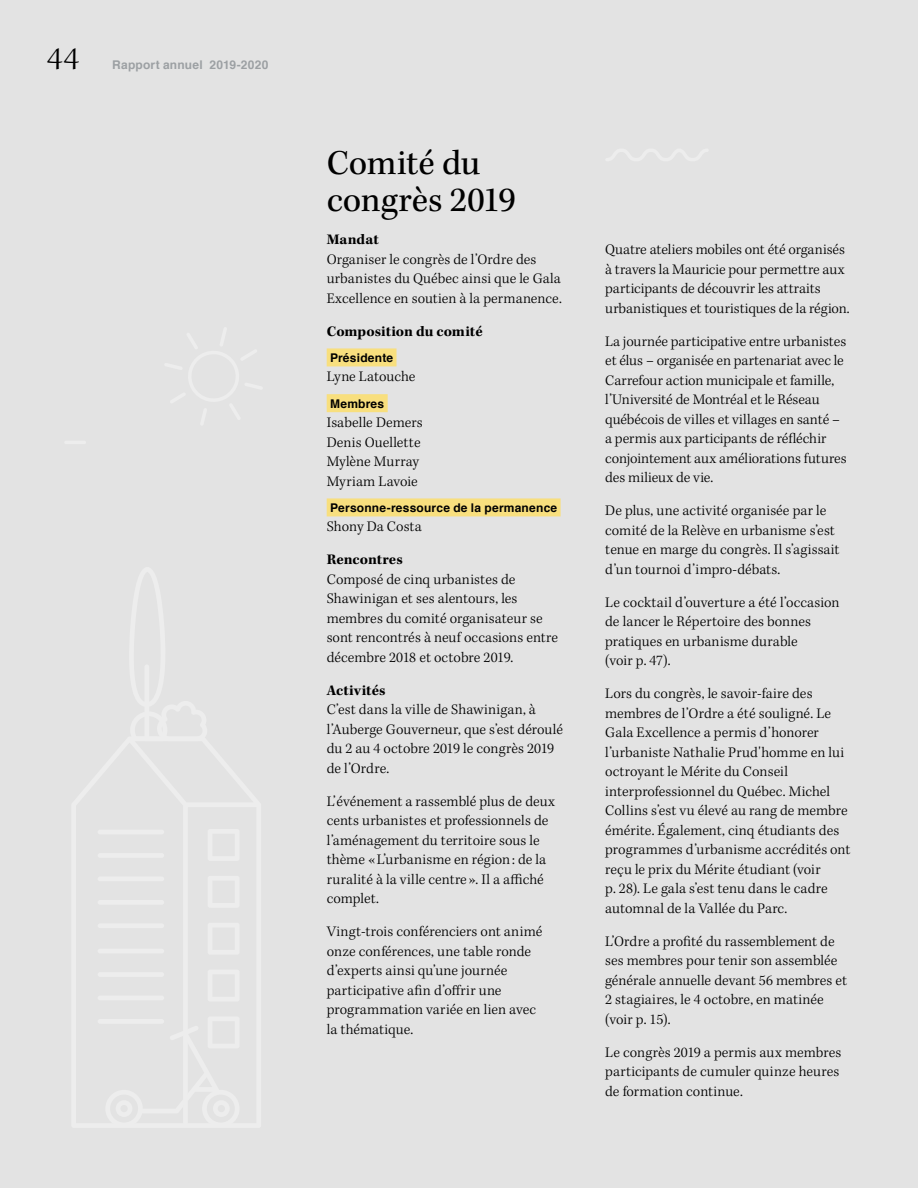
<style>
.page{position:relative;width:918px;height:1188px;background:#e3e3e3}
.page>*{position:absolute;margin:0;border:0;box-sizing:border-box;transform-origin:0 0}
.t1{font:36px/37.5px "Kepler Std";color:#000}
.t2{font:300 33px "Kepler Std";color:#000}
.t3{font:300 15px/19.5px "Kepler Std";color:#000}
.t4{font:700 15px "Kepler Std";letter-spacing:.005em;color:#000}
.t5{font:700 12px "Helvetica";letter-spacing:.015em;color:#000}
.t6{font:700 12px "Helvetica";letter-spacing:.015em;color:#9ca0a3}
</style>
<div class="page">
<div style="left:98px;top:923px;width:66px;height:5px;background:#ededed;border-radius:2px"></div>
<div style="left:98px;top:900px;width:66px;height:5px;background:#ededed;border-radius:2px"></div>
<div style="left:98px;top:853px;width:66px;height:5px;background:#ededed;border-radius:2px"></div>
<hr style="left:98px;top:877px;width:66px;height:4px;background:#ededed;border-radius:2px">
<div style="left:98px;top:1019px;width:66px;height:5px;background:#ededed;border-radius:2px"></div>
<hr style="left:98px;top:996px;width:66px;height:4px;background:#ededed;border-radius:2px">
<hr style="left:98px;top:949px;width:66px;height:4px;background:#ededed;border-radius:2px">
<div style="left:98px;top:972px;width:66px;height:5px;background:#ededed;border-radius:2px"></div>
<hr style="left:98px;top:830px;width:66px;height:4px;background:#ededed;border-radius:2px">
<hr style="left:64px;top:441px;width:22px;height:3px;background:#ededed;border-radius:2px">
<div style="left:327px;top:348px;width:70px;height:18px;background:#f8df7e"></div>
<div style="left:327px;top:394px;width:61px;height:18px;background:#f8df7e"></div>
<div style="left:327px;top:498px;width:234px;height:18px;background:#f8df7e"></div>
<h2 class="t2" style="left:47px;top:40px;width:33px">44</h2>
<p class="t6" style="left:112px;top:55px;width:158px">Rapport annuel 2019-2020</p>
<h1 class="t1" style="left:327px;top:145px;width:191px">Comité du congrès 2019</h1>
<p class="t4" style="left:327px;top:231px;width:54px">Mandat</p>
<p class="t3" style="left:327px;top:250px;width:237px">Organiser le congrès de l’Ordre des urbanistes du Québec ainsi que le Gala<br>Excellence en soutien à la permanence.</p>
<p class="t4" style="left:327px;top:322px;width:157px">Composition du comité</p>
<p class="t5" style="left:330px;top:348px;width:65px">Présidente</p>
<p class="t3" style="left:327px;top:368px;width:90px">Lyne Latouche</p>
<p class="t5" style="left:330px;top:394px;width:56px">Membres</p>
<p class="t3" style="left:327px;top:413px;width:97px">Isabelle Demers<br>Denis Ouellette<br>Mylène Murray<br>Myriam Lavoie</p>
<p class="t5" style="left:330px;top:498px;width:229px">Personne-ressource de la permanence</p>
<p class="t3" style="left:327px;top:518px;width:97px">Shony Da Costa</p>
<p class="t4" style="left:327px;top:551px;width:78px">Rencontres</p>
<p class="t3" style="left:327px;top:570px;width:233px">Composé de cinq urbanistes de Shawinigan et ses alentours, les membres du comité organisateur se sont rencontrés à neuf occasions entre décembre 2018 et octobre 2019.</p>
<p class="t4" style="left:327px;top:682px;width:60px">Activités</p>
<p class="t3" style="left:327px;top:701px;width:238px">C’est dans la ville de Shawinigan, à l’Auberge Gouverneur, que s’est déroulé du 2 au 4 octobre 2019 le congrès 2019 de l’Ordre.</p>
<p class="t3" style="left:327px;top:792px;width:230px">L’événement a rassemblé plus de deux cents urbanistes et professionnels de l’aménagement du territoire sous le thème «L’urbanisme en région: de la ruralité à la ville centre ». Il a affiché complet.</p>
<p class="t3" style="left:327px;top:923px;width:217px">Vingt-trois conférenciers ont animé onze conférences, une table ronde d’experts ainsi qu’une journée participative afin d’offrir une programmation variée en lien avec la thématique.</p>
<p class="t3" style="left:605px;top:240px;width:246px">Quatre ateliers mobiles ont été organisés à travers la Mauricie pour permettre aux participants de découvrir les attraits urbanistiques et touristiques de la région.</p>
<p class="t3" style="left:605px;top:332px;width:243px">La journée participative entre urbanistes et élus – organisée en partenariat avec le Carrefour action municipale et famille, l’Université de Montréal et le Réseau québécois de villes et villages en santé – a permis aux participants de réfléchir conjointement aux améliorations futures des milieux de vie.</p>
<p class="t3" style="left:605px;top:501px;width:236px">De plus, une activité organisée par le comité de la Relève en urbanisme s’est tenue en marge du congrès. Il s’agissait d’un tournoi d’impro-débats.</p>
<p class="t3" style="left:605px;top:593px;width:236px">Le cocktail d’ouverture a été l’occasion de lancer le Répertoire des bonnes pratiques en urbanisme durable<br>(voir p. 47).</p>
<p class="t3" style="left:605px;top:684px;width:247px">Lors du congrès, le savoir-faire des membres de l’Ordre a été souligné. Le Gala Excellence a permis d’honorer l’urbaniste Nathalie Prud'homme en lui octroyant le Mérite du Conseil interprofessionnel du Québec. Michel Collins s’est vu élevé au rang de membre émérite. Également, cinq étudiants des programmes d’urbanisme accrédités ont reçu le prix du Mérite étudiant (voir<br>p. 28). Le gala s’est tenu dans le cadre automnal de la Vallée du Parc.</p>
<p class="t3" style="left:605px;top:932px;width:243px">L’Ordre a profité du rassemblement de ses membres pour tenir son assemblée générale annuelle devant 56 membres et<br>2 stagiaires, le 4 octobre, en matinée (voir p. 15).</p>
<p class="t3" style="left:605px;top:1043px;width:238px">Le congrès 2019 a permis aux membres participants de cumuler quinze heures de formation continue.</p>
</div>
